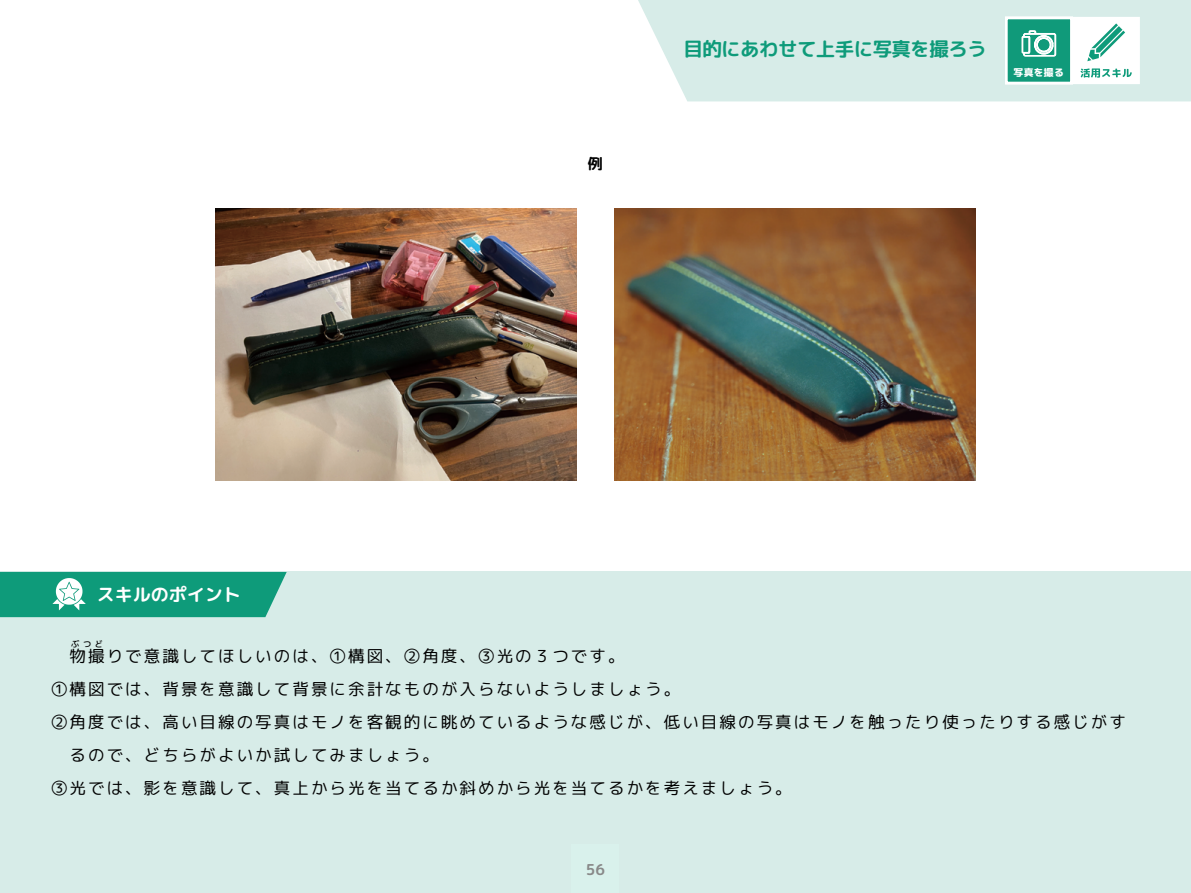
<style>
.page{position:relative;width:1191px;height:893px;background:#fff}
.page>*{position:absolute;margin:0;border:0;box-sizing:border-box;transform-origin:0 0}
.t1{font:19.5px "rounded mplus 1 p bold";letter-spacing:-.03em;color:#0e9b7a}
.t2{font:18px "rounded mplus 1 p bold";color:#fff}
.t3{font:16.5px/33px "rounded mplus 1 p regular";letter-spacing:.125em;color:#000}
.t4{font:15px "rounded mplus 1 p bold";color:#898989}
.t5{font:15px "rounded mplus 1 p bold";color:#000}
.t6{font:9.9px "rounded mplus 1 p heavy";letter-spacing:.025em;color:#fff}
.t7{font:8.25px "rounded mplus 1 p medium";color:#000}
</style>
<div class="page">
<div style="left:638px;top:0;width:553px;height:101px;background:#d7ece8"></div>
<div style="left:0;top:572px;width:1191px;height:321px;background:#d7ece8"></div>
<svg style="left:0;top:572px;width:287px;height:45px;background:#20a284"></svg>
<div style="left:1006px;top:18px;width:65px;height:65px;background:#109a7a"></div>
<div style="left:1005px;top:17px;width:67px;height:67px;border:3px solid #fff"></div>
<svg style="left:1021px;top:30px;width:35px;height:27px"></svg>
<svg style="left:1072px;top:17px;width:67px;height:67px"></svg>
<img style="left:215px;top:208px;width:361px;height:272px">
<img style="left:614px;top:208px;width:361px;height:272px">
<div style="left:572px;top:845px;width:47px;height:48px;background:#d9f1ec"></div>
<p class="t2" style="left:97px;top:581px;width:145px">スキルのポイント</p>
<p class="t5" style="left:588px;top:153px;width:16px">例</p>
<p class="t1" style="left:683px;top:35px;width:305px">目的にあわせて上手に写真を撮ろう</p>
<p class="t6" style="left:1013px;top:66px;width:52px">写真を撮る</p>
<p class="t7" style="left:71px;top:638px;width:33px">ぶつど</p>
<p class="t3" style="left:51px;top:672px;width:1076px">①構図では、背景を意識して背景に余計なものが入らないようしましょう。<br>②角度では、高い目線の写真はモノを客観的に眺めているような感じが、低い目線の写真はモノを触ったり使ったりする感じがす　るので、どちらがよいか試してみましょう。<br>③光では、影を意識して、真上から光を当てるか斜めから光を当てるかを考えましょう。</p>
<p class="t3" style="left:70px;top:639px;width:556px">物撮りで意識してほしいのは、①構図、②角度、③光の３つです。</p>
<p class="t4" style="left:586px;top:858px;width:21px">56</p>
<p class="t4" style="left:586px;top:858px;width:21px">38</p>
</div>
